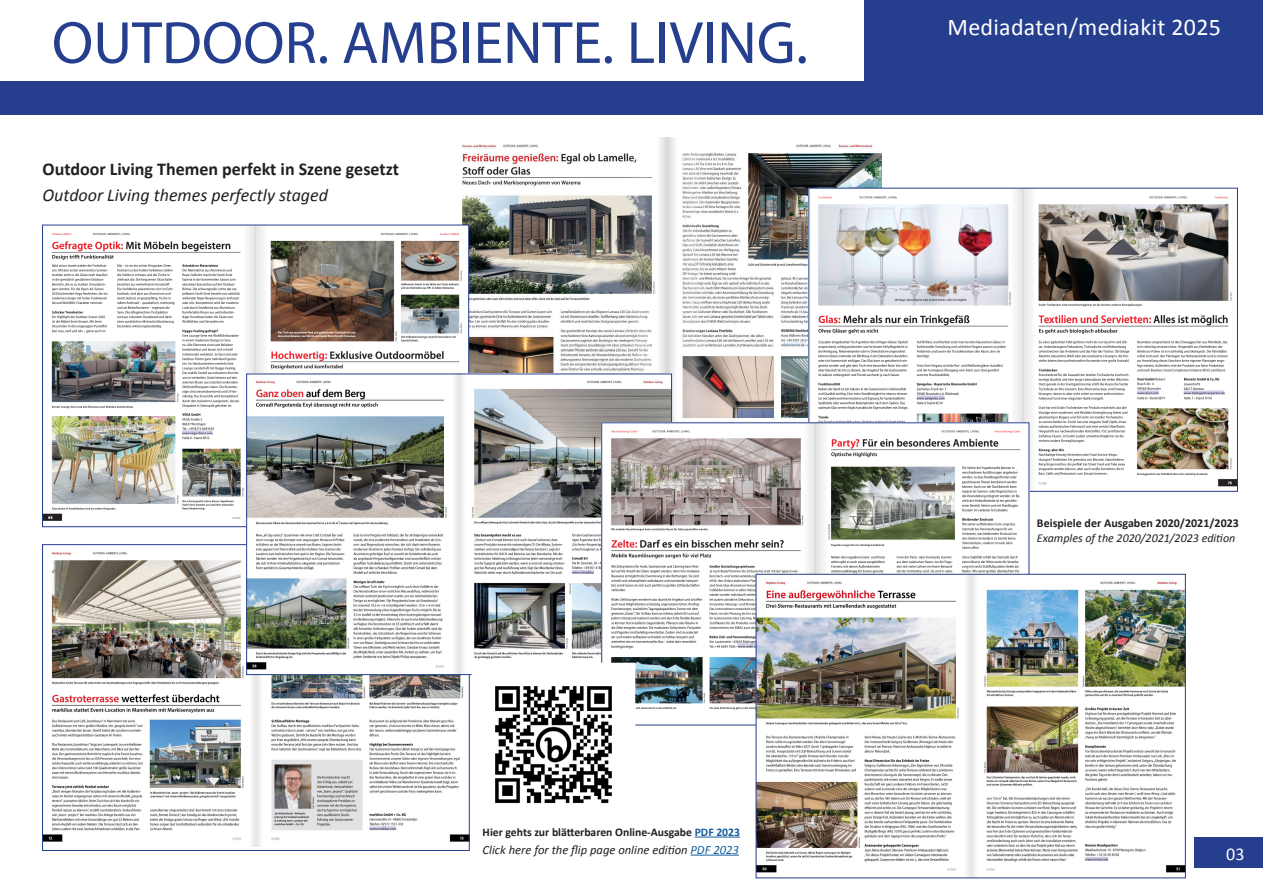
<style>
.page{position:relative;width:1263px;height:893px;background:#fff}
.page>*{position:absolute;margin:0;border:0;box-sizing:border-box;transform-origin:0 0}
.t1{font:60px "Myriad Pro";color:#253f8e}
.t2{font:24px "Calibri";letter-spacing:.01em;color:#fff}
.t3{font:700 18px "Calibri";color:#231f20}
.t4{font:italic 18px "Calibri";color:#231f20}
.t5{font:18px "Calibri";color:#fff}
.t6{font:italic 12.6px "Calibri";color:#231f20}
.t7{font:700 12px "Calibri";color:#231f20}
.t8{font:italic 12px "Calibri";color:#231f20}
.t9{font:700 11.7px "Calibri";color:#231f20}
.s1{color:#175d9e}
</style>
<div class="page">
<img style="left:453px;top:137px;width:429px;height:286px">
<div style="left:0;top:0;width:1263px;height:115px;background:#253f8e"></div>
<div style="left:0;top:0;width:863px;height:81px;background:#fff"></div>
<img style="left:44px;top:227px;width:423px;height:294px">
<div style="left:1195px;top:838px;width:68px;height:30px;background:#253f8e"></div>
<img style="left:811px;top:190px;width:425px;height:299px">
<hr style="left:695px;top:837px;width:45px;height:1px;background:#175d9e">
<hr style="left:690px;top:855px;width:49px;height:1px;background:#175d9e">
<img style="left:44px;top:552px;width:423px;height:294px">
<img style="left:248px;top:376px;width:422px;height:297px">
<img style="left:603px;top:425px;width:424px;height:298px">
<img style="left:758px;top:576px;width:425px;height:300px">
<div style="left:756px;top:574px;width:429px;height:304px;border:1px solid #253f8e"></div>
<img style="left:495px;top:684px;width:119px;height:120px">
<h1 class="t1" style="left:52px;top:6px;width:757px">OUTDOOR. AMBIENTE. LIVING.</h1>
<h2 class="t2" style="left:947px;top:10px;width:275px">Mediadaten/mediakit 2025</h2>
<h3 class="t3" style="left:43px;top:156px;width:358px">Outdoor Living Themen perfekt in Szene gesetzt</h3>
<h3 class="t4" style="left:43px;top:182px;width:287px">Outdoor Living themes perfectly staged</h3>
<p class="t9" style="left:483px;top:823px;width:259px">Hier gehts zur blätterbaren Online-Ausgabe <span class="s1">PDF 2023</span></p>
<p class="t6" style="left:483px;top:841px;width:258px">Click here for the flip page online edition <span class="s1">PDF 2023</span></p>
<p class="t7" style="left:1037px;top:515px;width:203px">Beispiele der Ausgaben 2020/2021/2023</p>
<p class="t8" style="left:1037px;top:530px;width:200px">Examples of the 2020/2021/2023 edition</p>
<h3 class="t5" style="left:1226px;top:841px;width:20px">03</h3>
</div>
